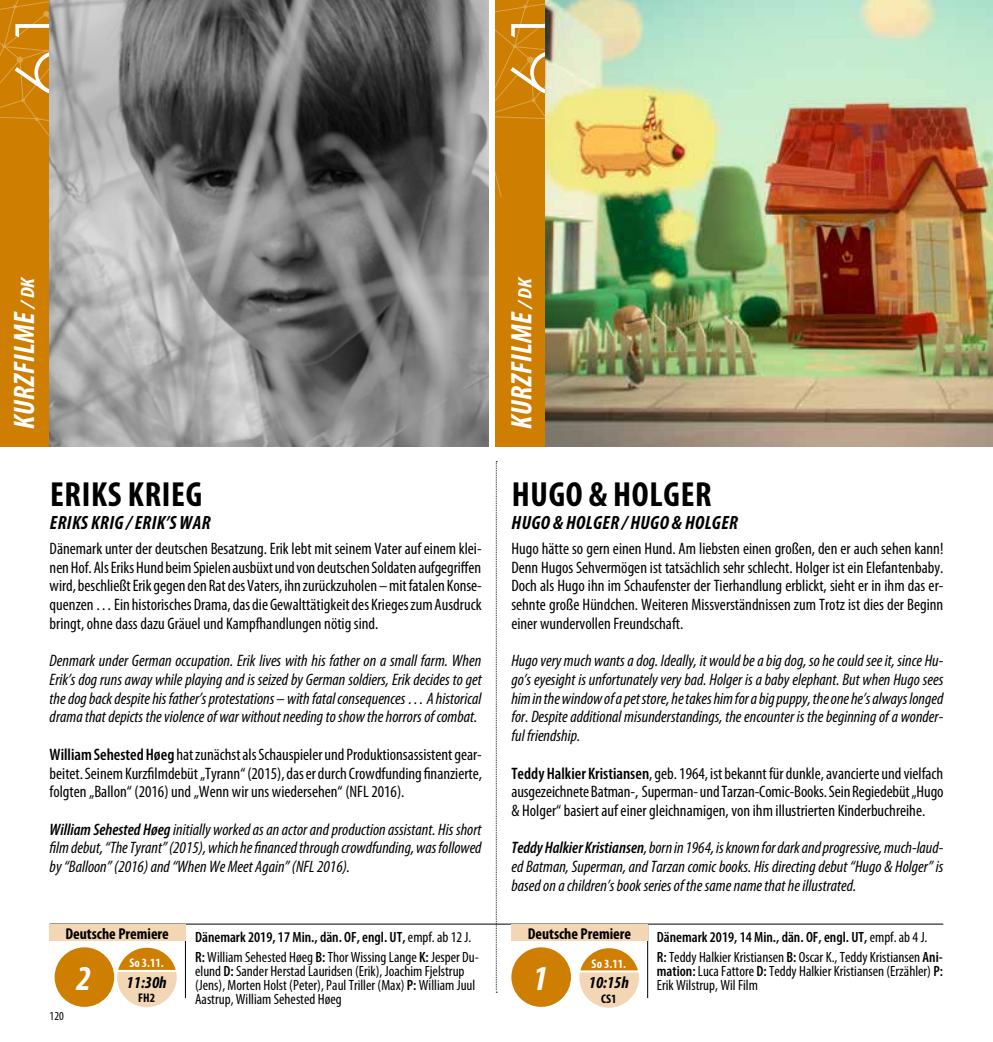
<style>
.page{position:relative;width:993px;height:1042px;background:#fff}
.page>*{position:absolute;margin:0;border:0;box-sizing:border-box;transform-origin:0 0}
.t1{font:700 condensed 35px "Myriad Pro";letter-spacing:.02em;color:#000}
.t2{font:italic 700 condensed 35px "Myriad Pro";color:#fff}
.t3{font:italic 700 condensed 29.75px "Myriad Pro";letter-spacing:.02em;color:#fff}
.t4{font:italic 700 condensed 19.25px "Myriad Pro";letter-spacing:.02em;color:#000}
.t5{font:italic 700 condensed 16.8px "Myriad Pro";color:#000}
.t6{font:condensed 16.62px/18.7px "Myriad Pro";color:#000;text-align:justify}
.t7{font:italic condensed 16.62px/18.7px "Myriad Pro";color:#000;text-align:justify}
.t8{font:700 condensed 15.75px "Myriad Pro";color:#000}
.t9{font:condensed 14.88px/14px "Myriad Pro";color:#000}
.t10{font:600 condensed 14.88px "Myriad Pro";color:#000}
.t11{font:700 condensed 12.6px "Myriad Pro";letter-spacing:.005em;color:#fff}
.t12{font:700 condensed 12.6px "Myriad Pro";color:#000}
.t13{font:condensed 12.25px "Myriad Pro";color:#000}
.s1{font-size:19.43px}
.s2{font-weight:600}
.s3{font-weight:400}
</style>
<div class="page">
<hr style="left:50px;top:924px;width:893px;height:1px;background:#000">
<svg style="left:496px;top:461px;width:1px;height:532px"></svg>
<hr style="left:185px;top:925px;width:1px;height:73px;background:#000">
<hr style="left:647px;top:925px;width:1px;height:73px;background:#000">
<svg style="left:117px;top:947px;width:60px;height:60px"></svg>
<svg style="left:579px;top:948px;width:59px;height:60px"></svg>
<div style="left:495px;top:0;width:50px;height:446px;background:#ce7e00"></div>
<svg style="left:495px;top:0;width:50px;height:198px"></svg>
<img style="left:545px;top:0;width:447px;height:446px">
<div style="left:0;top:0;width:50px;height:446px;background:#ce7e00"></div>
<svg style="left:0;top:0;width:50px;height:213px"></svg>
<div style="left:511px;top:924px;width:136px;height:17px;background:#f3d7b5"></div>
<img style="left:50px;top:0;width:438px;height:446px">
<div style="left:49px;top:924px;width:136px;height:17px;background:#f3d7b5"></div>
<div style="left:55px;top:947px;width:59px;height:60px;background:#ce7e00;border-radius:50%"></div>
<div style="left:511px;top:947px;width:59px;height:60px;background:#ce7e00;border-radius:50%"></div>
<h2 class="t3" style="left:6px;top:429px;width:154px;rotate:-90deg">KURZFILME <span class="s1">/DK</span></h2>
<h2 class="t3" style="left:502px;top:429px;width:154px;rotate:-90deg">KURZFILME <span class="s1">/DK</span></h2>
<h1 class="t1" style="left:50px;top:472px;width:154px">ERIKS KRIEG</h1>
<p class="t4" style="left:50px;top:510px;width:162px">ERIKS KRIG / ERIK’S WAR</p>
<p class="t6" style="left:50px;top:539px;width:433px">Dänemark unter der deutschen Besatzung. Erik lebt mit seinem Vater auf einem klei&shy;nen Hof. Als Eriks Hund beim Spielen ausbüxt und von deutschen Soldaten aufgegriffen wird, beschließt Erik gegen den Rat des Vaters, ihn zurückzuholen – mit fatalen Konse&shy;quenzen … Ein historisches Drama, das die Gewalttätigkeit des Krieges zum Ausdruck bringt, ohne dass dazu Gräuel und Kampfhandlungen nötig sind.</p>
<p class="t7" style="left:50px;top:651px;width:433px">Denmark under German occupation. Erik lives with his father on a small farm. When Erik’s dog runs away while playing and is seized by German soldiers, Erik decides to get the dog back despite his father’s protestations – with fatal consequences … A historical drama that depicts the violence of war without needing to show the horrors of combat.</p>
<p class="t6" style="left:50px;top:745px;width:433px"><span class="s2">William Sehested Høeg</span> hat zunächst als Schauspieler und Produktionsassistent gear&shy;beitet. Seinem Kurzfilmdebüt „Tyrann“ (2015), das er durch Crowdfunding finanzierte, folgten „Ballon“ (2016) und „Wenn wir uns wiedersehen“ (NFL 2016).</p>
<p class="t7" style="left:50px;top:819px;width:433px"><span class="s2">William Sehested Høeg</span> initially worked as an actor and production assistant. His short film debut, “The Tyrant” (2015), which he financed through crowdfunding, was followed by “Balloon” (2016) and “When We Meet Again” (NFL 2016).</p>
<h1 class="t1" style="left:511px;top:472px;width:201px">HUGO &amp; HOLGER</h1>
<p class="t4" style="left:511px;top:510px;width:228px">HUGO &amp; HOLGER / HUGO &amp; HOLGER</p>
<p class="t6" style="left:511px;top:539px;width:433px">Hugo hätte so gern einen Hund. Am liebsten einen großen, den er auch sehen kann!<br>Denn Hugos Sehvermögen ist tatsächlich sehr schlecht. Holger ist ein Elefantenbaby.<br>Doch als Hugo ihn im Schaufenster der Tierhandlung erblickt, sieht er in ihm das er&shy;sehnte große Hündchen. Weiteren Missverständnissen zum Trotz ist dies der Beginn einer wundervollen Freundschaft.</p>
<p class="t7" style="left:511px;top:651px;width:433px">Hugo very much wants a dog. Ideally, it would be a big dog, so he could see it, since Hu&shy;go’s eyesight is unfortunately very bad. Holger is a baby elephant. But when Hugo sees him in the window of a pet store, he takes him for a big puppy, the one he’s always longed for. Despite additional misunderstandings, the encounter is the beginning of a wonder&shy;ful friendship.</p>
<p class="t6" style="left:511px;top:763px;width:433px"><span class="s2">Teddy Halkier Kristiansen</span>, geb. 1964, ist bekannt für dunkle, avancierte und vielfach ausgezeichnete Batman-, Superman- und Tarzan-Comic-Books. Sein Regiedebüt „Hugo &amp; Holger“ basiert auf einer gleichnamigen, von ihm illustrierten Kinderbuchreihe.</p>
<p class="t7" style="left:511px;top:838px;width:433px"><span class="s2">Teddy Halkier Kristiansen</span>, born in 1964, is known for dark and progressive, much-laud&shy;ed Batman, Superman, and Tarzan comic books. His directing debut “Hugo &amp; Holger” is based on a children’s book series of the same name that he illustrated.</p>
<p class="t8" style="left:65px;top:923px;width:105px">Deutsche Premiere</p>
<p class="t8" style="left:527px;top:923px;width:105px">Deutsche Premiere</p>
<h1 class="t2" style="left:76px;top:957px;width:17px">2</h1>
<h1 class="t2" style="left:532px;top:957px;width:17px">1</h1>
<p class="t10" style="left:195px;top:928px;width:278px">Dänemark 2019, 17 Min., dän. OF, engl. UT, <span class="s3">empf. ab 12 J.</span></p>
<p class="t10" style="left:656px;top:928px;width:272px">Dänemark 2019, 14 Min., dän. OF, engl. UT, <span class="s3">empf. ab 4 J.</span></p>
<p class="t9" style="left:195px;top:950px;width:285px"><span class="s2">R:</span> William Sehested Høeg <span class="s2">B:</span> Thor Wissing Lange <span class="s2">K:</span> Jesper Du&shy;elund <span class="s2">D:</span> Sander Herstad Lauridsen (Erik), Joachim Fjelstrup (Jens), Morten Holst (Peter), Paul Triller (Max) <span class="s2">P:</span> William Juul Aastrup, William Sehested Høeg</p>
<p class="t9" style="left:656px;top:950px;width:287px;text-align:justify"><span class="s2">R:</span> Teddy Halkier Kristiansen <span class="s2">B:</span> Oscar K., Teddy Kristiansen <span class="s2">Ani&shy;mation:</span> Luca Fattore <span class="s2">D:</span> Teddy Halkier Kristiansen (Erzähler) <span class="s2">P:<br></span>Erik Wilstrup, Wil Film</p>
<p class="t11" style="left:129px;top:955px;width:36px">So 3.11.</p>
<p class="t5" style="left:126px;top:971px;width:42px">11:30h</p>
<p class="t12" style="left:138px;top:990px;width:18px">FH2</p>
<p class="t11" style="left:591px;top:955px;width:36px">So 3.11.</p>
<p class="t5" style="left:588px;top:972px;width:42px">10:15h</p>
<p class="t12" style="left:601px;top:990px;width:17px">CS1</p>
<p class="t13" style="left:50px;top:1009px;width:16px">120</p>
</div>
